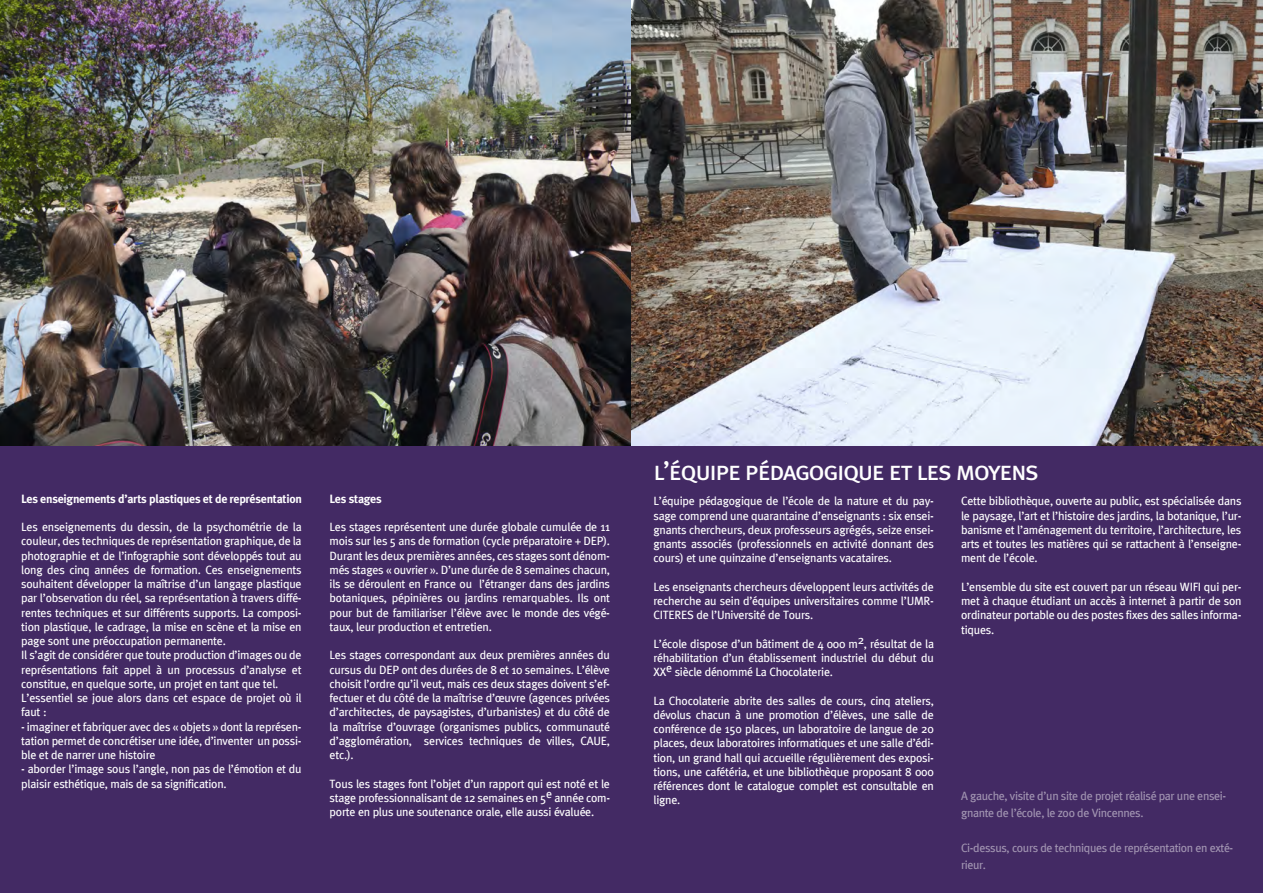
<style>
.page{position:relative;width:1263px;height:893px;background:#fff}
.page>*{position:absolute;margin:0;border:0;box-sizing:border-box;transform-origin:0 0}
.t1{font:27px "Meta Plus Book Caps";letter-spacing:-.055em;color:#fff}
.t2{font:12px/14.2px "Meta Plus";letter-spacing:-.02em;color:#fff;text-align:justify}
.t3{font:12px/17.2px "Meta Plus";letter-spacing:-.03em;color:#a194b1}
.t4{font:700 12px "Meta Plus";letter-spacing:-.02em;color:#fff}
</style>
<div class="page">
<img style="left:0;top:0;width:631px;height:446px">
<img style="left:631px;top:0;width:632px;height:446px">
<div style="left:631px;top:446px;width:632px;height:447px;background:#432a64"></div>
<div style="left:0;top:446px;width:631px;height:447px;background:#432a64"></div>
<p class="t4" style="left:21px;top:491px;width:282px">Les enseignements d’arts plastiques et de représentation</p>
<p class="t2" style="left:21px;top:520px;width:282px;text-align:left">Les enseignements du dessin, de la psychométrie de la couleur, des techniques de représentation graphique, de la photographie et de l’infographie sont développés tout au long des cinq années de formation. Ces enseignements souhaitent développer la maîtrise d’un langage plastique par l’observation du réel, sa représentation à travers diffé&shy;rentes techniques et sur différents supports. La composi&shy;tion plastique, le cadrage, la mise en scène et la mise en page sont une préoccupation permanente.<br>Il s’agit de considérer que toute production d’images ou de représentations fait appel à un processus d’analyse et constitue, en quelque sorte, un projet en tant que tel.<br>L’essentiel se joue alors dans cet espace de projet où il faut :</p>
<p class="t2" style="left:21px;top:719px;width:282px">- imaginer et fabriquer avec des « objets » dont la représen&shy;tation permet de concrétiser une idée, d’inventer un possi&shy;ble et de narrer une histoire</p>
<p class="t2" style="left:21px;top:762px;width:282px">- aborder l’image sous l’angle, non pas de l’émotion et du plaisir esthétique, mais de sa signification.</p>
<p class="t4" style="left:330px;top:492px;width:54px">Les stages</p>
<p class="t2" style="left:330px;top:520px;width:282px">Les stages représentent une durée globale cumulée de 11 mois sur les 5 ans de formation (cycle préparatoire + DEP).<br>Durant les deux premières années, ces stages sont dénom&shy;més stages « ouvrier ». D’une durée de 8 semaines chacun, ils se déroulent en France ou l’étranger dans des jardins botaniques, pépinières ou jardins remarquables. Ils ont pour but de familiariser l’élève avec le monde des végé&shy;taux, leur production et entretien.</p>
<p class="t2" style="left:330px;top:648px;width:282px">Les stages correspondant aux deux premières années du cursus du DEP ont des durées de 8 et 10 semaines. L’élève choisit l’ordre qu’il veut, mais ces deux stages doivent s’ef&shy;fectuer et du côté de la maîtrise d’œuvre (agences privées d’architectes, de paysagistes, d’urbanistes) et du côté de la maîtrise d’ouvrage (organismes publics, communauté d’agglomération, services techniques de villes, CAUE, etc.).</p>
<p class="t2" style="left:330px;top:776px;width:282px">Tous les stages font l’objet d’un rapport qui est noté et le stage professionnalisant de 12 semaines en 5e année com&shy;porte en plus une soutenance orale, elle aussi évaluée.</p>
<h1 class="t1" style="left:653px;top:455px;width:387px">l’équipe pédagogique et les moyens</h1>
<p class="t2" style="left:653px;top:494px;width:282px">L’équipe pédagogique de l’école de la nature et du pay&shy;sage comprend une quarantaine d’enseignants : six ensei&shy;gnants chercheurs, deux professeurs agrégés, seize ensei&shy;gnants associés (professionnels en activité donnant des cours) et une quinzaine d’enseignants vacataires.</p>
<p class="t2" style="left:653px;top:579px;width:282px">Les enseignants chercheurs développent leurs activités de recherche au sein d’équipes universitaires comme l’UMR-CITERES de l’Université de Tours.</p>
<p class="t2" style="left:653px;top:636px;width:282px">L’école dispose d’un bâtiment de 4 000 m2, résultat de la réhabilitation d’un établissement industriel du début du XXe siècle dénommé La Chocolaterie.</p>
<p class="t2" style="left:653px;top:693px;width:282px">La Chocolaterie abrite des salles de cours, cinq ateliers, dévolus chacun à une promotion d’élèves, une salle de conférence de 150 places, un laboratoire de langue de 20 places, deux laboratoires informatiques et une salle d’édi&shy;tion, un grand hall qui accueille régulièrement des exposi&shy;tions, une cafétéria, et une bibliothèque proposant 8 000 références dont le catalogue complet est consultable en ligne.</p>
<p class="t2" style="left:961px;top:494px;width:282px">Cette bibliothèque, ouverte au public, est spécialisée dans le paysage, l’art et l’histoire des jardins, la botanique, l’ur&shy;banisme et l’aménagement du territoire, l’architecture, les arts et toutes les matières qui se rattachent à l’enseigne&shy;ment de l’école.</p>
<p class="t2" style="left:961px;top:579px;width:282px">L’ensemble du site est couvert par un réseau WIFI qui per&shy;met à chaque étudiant un accès à internet à partir de son ordinateur portable ou des postes fixes des salles informa&shy;tiques.</p>
<p class="t3" style="left:961px;top:787px;width:267px">A gauche, visite d’un site de projet réalisé par une ensei&shy;gnante de l’école, le zoo de Vincennes.</p>
<p class="t3" style="left:961px;top:839px;width:274px">Ci-dessus, cours de techniques de représentation en exté&shy;rieur.</p>
</div>
